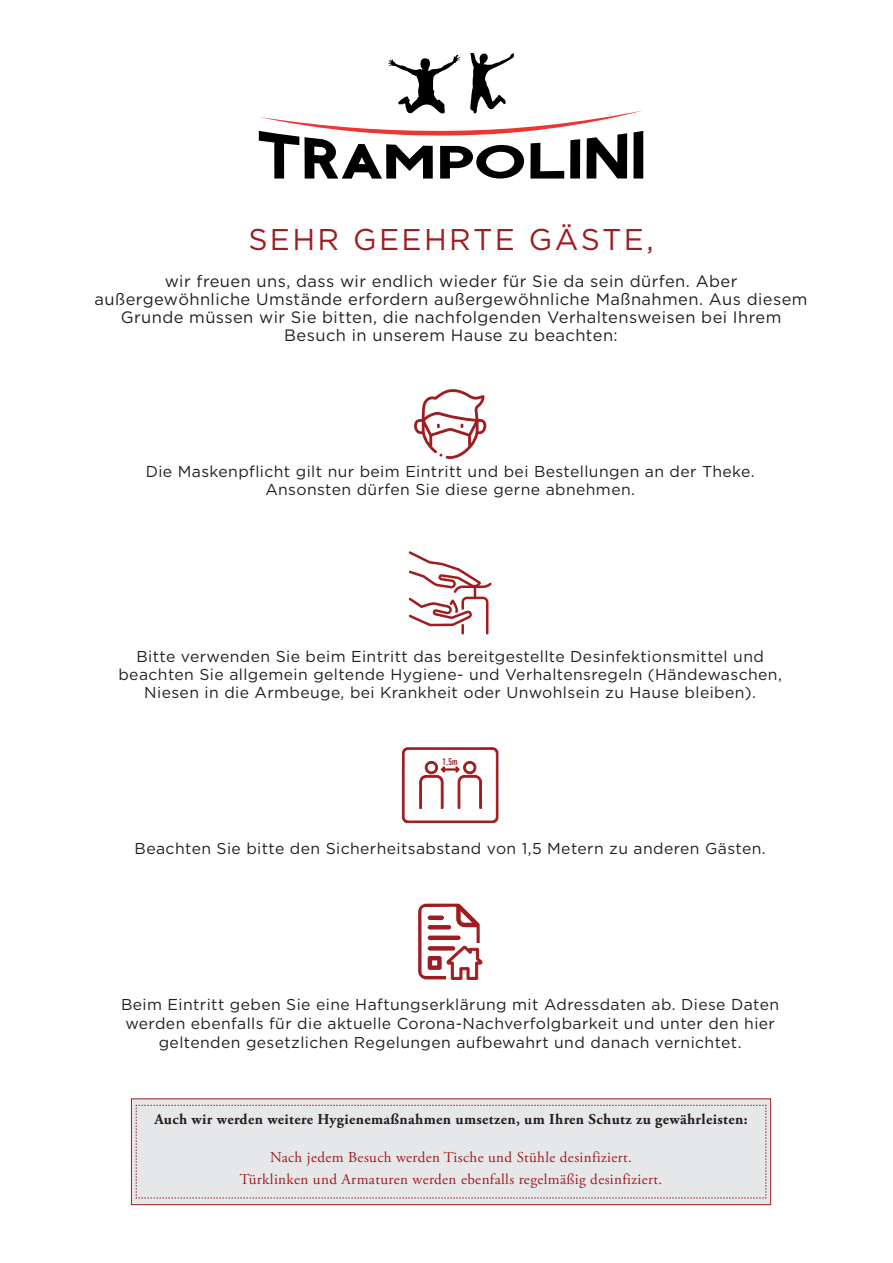
<style>
.page{position:relative;width:893px;height:1263px;background:#fff}
.page>*{position:absolute;margin:0;border:0;box-sizing:border-box;transform-origin:0 0}
.t1{font:30px "Gotham HTF";letter-spacing:.08em;color:#9f1d20}
.t2{font:16.5px/18px "Gotham HTF";letter-spacing:.025em;color:#231f20;text-align:center}
.t3{font:15.75px/18px "Gotham HTF";letter-spacing:.025em;color:#231f20;text-align:center}
.t4{font:15.08px/21.8px "Adobe Garamond Pro";letter-spacing:.025em;color:#9f1d20;text-align:center}
.t5{font:700 15px "Adobe Garamond Pro";letter-spacing:.025em;color:#231f20}
.t6{font:700 9.45px "DIN Condensed";color:#9f1d20}
</style>
<div class="page">
<div style="left:131px;top:1098px;width:640px;height:107px;background:#e6e7e9;border:1px solid #9f1d20"></div>
<svg style="left:136px;top:1105px;width:630px;height:93px"></svg>
<svg style="left:409px;top:551px;width:83px;height:83px"></svg>
<svg style="left:402px;top:747px;width:97px;height:77px"></svg>
<svg style="left:259px;top:54px;width:384px;height:125px"></svg>
<svg style="left:414px;top:389px;width:72px;height:70px"></svg>
<svg style="left:418px;top:904px;width:65px;height:76px"></svg>
<svg style="left:428px;top:946px;width:27px;height:4px"></svg>
<h1 class="t1" style="left:248px;top:223px;width:407px">SEHR GEEHRTE GÄSTE,</h1>
<p class="t2" style="left:95px;top:272px;width:714px">wir freuen uns, dass wir endlich wieder für Sie da sein dürfen. Aber außergewöhnliche Umstände erfordern außergewöhnliche Maßnahmen. Aus diesem Grunde müssen wir Sie bitten, die nachfolgenden Verhaltensweisen bei Ihrem Besuch in unserem Hause zu beachten:</p>
<p class="t3" style="left:146px;top:463px;width:610px">Die Maskenpflicht gilt nur beim Eintritt und bei Bestellungen an der Theke.<br>Ansonsten dürfen Sie diese gerne abnehmen.</p>
<p class="t3" style="left:118px;top:647px;width:665px">Bitte verwenden Sie beim Eintritt das bereitgestellte Desinfektionsmittel und beachten Sie allgemein geltende Hygiene- und Verhaltensregeln (Händewaschen,<br>Niesen in die Armbeuge, bei Krankheit oder Unwohlsein zu Hause bleiben).</p>
<p class="t6" style="left:443px;top:755px;width:17px">1,5m</p>
<p class="t3" style="left:135px;top:839px;width:632px">Beachten Sie bitte den Sicherheitsabstand von 1,5 Metern zu anderen Gästen.</p>
<p class="t3" style="left:121px;top:995px;width:660px;line-height:18.8px">Beim Eintritt geben Sie eine Haftungserklärung mit Adressdaten ab. Diese Daten werden ebenfalls für die aktuelle Corona-Nachverfolgbarkeit und unter den hier geltenden gesetzlichen Regelungen aufbewahrt und danach vernichtet.</p>
<p class="t5" style="left:154px;top:1111px;width:595px">Auch wir werden weitere Hygienemaßnahmen umsetzen, um Ihren Schutz zu gewährleisten:</p>
<p class="t4" style="left:240px;top:1147px;width:424px">Nach jedem Besuch werden Tische und Stühle desinfiziert.<br>Türklinken und Armaturen werden ebenfalls regelmäßig desinfiziert.</p>
</div>
